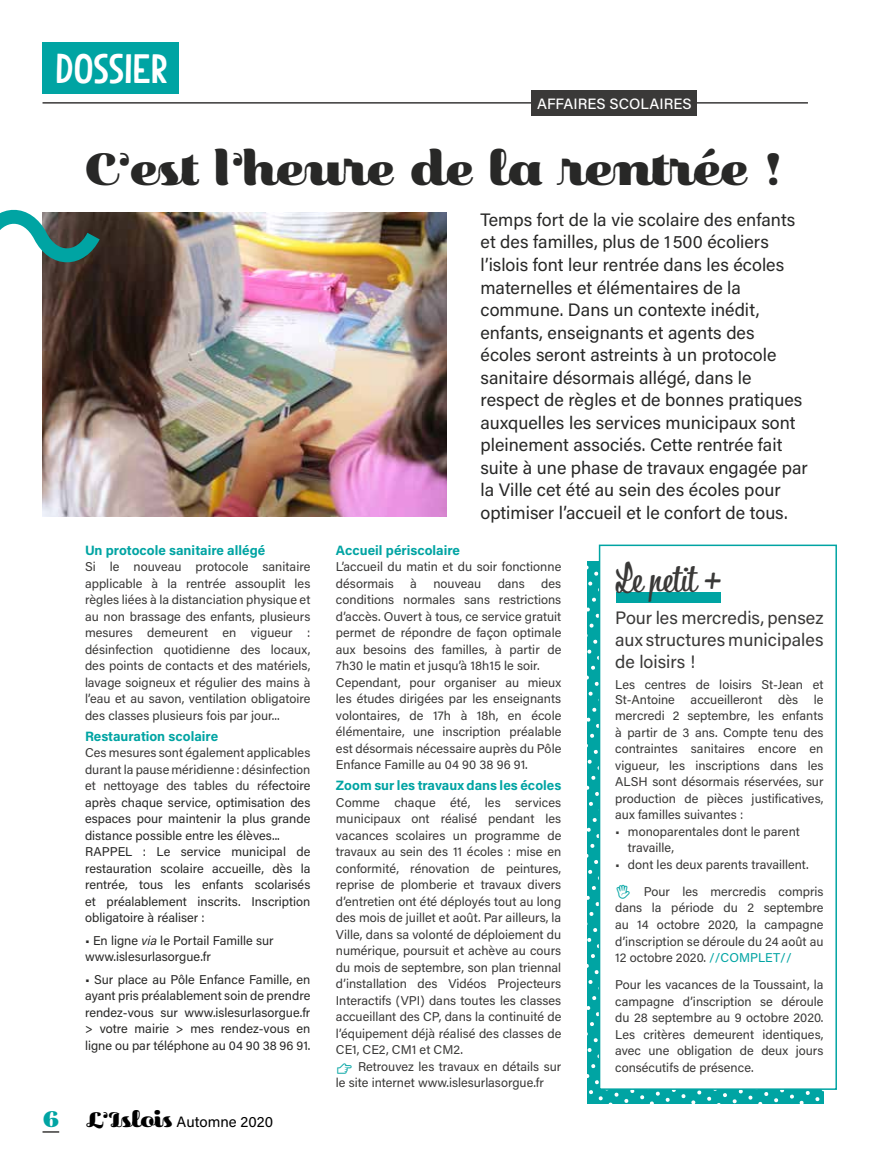
<style>
.page{position:relative;width:893px;height:1170px;background:#fff}
.page>*{position:absolute;margin:0;border:0;box-sizing:border-box;transform-origin:0 0}
.t1{font:45px "Primot Pro";letter-spacing:.015em;color:#282827}
.t2{font:37.5px "Bistro Script";color:#3a3938}
.t3{font:37.5px "Jelly";color:#fff}
.t4{font:18px/22.5px "Acumin Variable Concept";letter-spacing:.02em;color:#282827}
.t5{font:18px/21.6px "Acumin Variable Concept";letter-spacing:.02em;color:#3a3938;text-align:justify}
.t6{font:15px "Acumin Variable Concept";letter-spacing:.025em;color:#000}
.t7{font:15px "Acumin Variable Concept";letter-spacing:.025em;color:#fff}
.t8{font:13.5px "Acumin Variable Concept";letter-spacing:.055em;color:#00a4a3}
.t9{font:12.75px/16.5px "Acumin Variable Concept";letter-spacing:.02em;color:#3a3938}
.t10{font:12.75px/16.5px "Acumin Variable Concept";letter-spacing:.02em;color:#282827}
.s1{color:#3a3938}
.s2{font-family:"Primot Pro";font-size:22.5px;color:#00a4a3}
.s3{font-family:"Primot Pro";font-size:21px}
.s4{color:#00a4a3}
</style>
<div class="page">
<hr style="left:43px;top:102px;width:765px;height:2px;background:#3a3938">
<div style="left:43px;top:43px;width:136px;height:51px;background:#00a4a3"></div>
<div style="left:599px;top:544px;width:238px;height:545px;background:#fff;border:2px solid #00a4a3"></div>
<img style="left:43px;top:213px;width:403px;height:304px">
<svg style="left:0;top:210px;width:112px;height:70px"></svg>
<div style="left:531px;top:90px;width:166px;height:26px;background:#3a3938"></div>
<svg style="left:43px;top:1131px;width:16px;height:1px"></svg>
<svg style="left:587px;top:561px;width:239px;height:543px"></svg>
<h2 class="t3" style="left:55px;top:44px;width:114px">DOSSIER</h2>
<p class="t7" style="left:537px;top:93px;width:156px">AFFAIRES SCOLAIRES</p>
<h1 class="t1" style="left:85px;top:143px;width:699px">C’est l’heure de la rentrée !</h1>
<p class="t8" style="left:85px;top:540px;width:181px">Un protocole sanitaire allégé</p>
<p class="t9" style="left:85px;top:557px;width:227px;text-align:justify">Si le nouveau protocole sanitaire applicable à la rentrée assouplit les règles liées à la distanciation physique et au non brassage des enfants, plusieurs mesures demeurent en vigueur : désinfection quotidienne des locaux, des points de contacts et des matériels, lavage soigneux et régulier des mains à l’eau et au savon, ventilation obligatoire des classes plusieurs fois par jour...</p>
<p class="t8" style="left:85px;top:726px;width:134px">Restauration scolaire</p>
<p class="t10" style="left:85px;top:743px;width:227px"><span class="s1">Ces mesures sont également applicables durant la pause méridienne : désinfection et nettoyage des tables du ré</span>fectoire après chaque service, optimisation des espaces pour maintenir la plus grande distance possible entre les élèves...<br>RAPPEL : Le service municipal de restauration scolaire accueille, dès la rentrée, tous les enfants scolarisés et préalablement inscrits. Inscription obligatoire à réaliser :</p>
<p class="t10" style="left:85px;top:931px;width:190px">• En ligne via le Portail Famille sur www.islesurlasorgue.fr</p>
<p class="t10" style="left:85px;top:970px;width:227px;text-align:justify">• Sur place au Pôle Enfance Famille, en ayant pris préalablement soin de prendre rendez-vous sur www.islesurlasorgue.fr &gt; votre mairie &gt; mes rendez-vous en ligne ou par téléphone au 04 90 38 96 91.</p>
<p class="t6" style="left:43px;top:1111px;width:232px"><span class="s2">6</span> <span class="s3">L’Islois</span> Automne 2020</p>
<p class="t4" style="left:480px;top:208px;width:328px">Temps fort de la vie scolaire des enfants et des familles, plus de 1 500 écoliers l’islois font leur rentrée dans les écoles maternelles et élémentaires de la commune. Dans un contexte inédit, enfants, enseignants et agents des écoles seront astreints à un protocole sanitaire désormais allégé, dans le respect de règles et de bonnes pratiques auxquelles les services municipaux sont pleinement associés. Cette rentrée fait suite à une phase de travaux engagée par la Ville cet été au sein des écoles pour optimiser l’accueil et le confort de tous.</p>
<p class="t8" style="left:336px;top:540px;width:125px">Accueil périscolaire</p>
<p class="t9" style="left:336px;top:557px;width:227px">L’accueil du matin et du soir fonctionne désormais</p>
<p class="t9" style="left:410px;top:574px;width:8px">à</p>
<p class="t9" style="left:433px;top:574px;width:49px">nouveau</p>
<p class="t9" style="left:498px;top:574px;width:28px">dans</p>
<p class="t9" style="left:336px;top:574px;width:227px;text-indent:205px">des conditions normales sans restrictions d’accès. Ouvert à tous, ce service gratuit permet de répondre de façon optimale aux besoins des familles, à partir de 7h30 le matin et jusqu’à 18h15 le soir.<br>Cependant, pour organiser au mieux les études dirigées par les enseignants volontaires, de 17h à 18h, en école élémentaire, une inscription préalable est désormais nécessaire auprès du Pôle Enfance Famille au 04 90 38 96 91.</p>
<p class="t8" style="left:336px;top:776px;width:226px">Zoom sur les travaux dans les écoles</p>
<p class="t9" style="left:336px;top:793px;width:227px">Comme chaque été, les services municipaux ont réalisé pendant les vacances scolaires un programme de travaux au sein des 11 écoles : mise en conformité, rénovation de peintures, reprise de plomberie et travaux divers d’entretien ont été déployés tout au long des mois de juillet et août. Par ailleurs, la Ville, dans sa volonté de déploiement du numérique, poursuit et achève au cours du mois de septembre, son plan triennal d’installation des Vidéos Projecteurs Interactifs (VPI) dans toutes les classes accueillant des CP, dans la continuité de l’équipement déjà réalisé des classes de CE1, CE2, CM1 et CM2.<br><span class="s4">☞</span> Retrouvez les travaux en détails sur le site internet www.islesurlasorgue.fr</p>
<h2 class="t2" style="left:615px;top:555px;width:109px">Le petit +</h2>
<h3 class="t5" style="left:615px;top:606px;width:209px">Pour les mercredis, pensez aux structures municipales de loisirs !</h3>
<p class="t9" style="left:615px;top:676px;width:209px;line-height:15.3px">Les centres de loisirs St-Jean et<br>St-Antoine accueilleront</p>
<p class="t9" style="left:778px;top:690px;width:21px">dès</p>
<p class="t9" style="left:615px;top:690px;width:210px;text-align:justify;text-indent:199px">le mercredi 2 septembre, les enfants à partir de 3 ans. Compte tenu des contraintes sanitaires encore en vigueur, les inscriptions dans les ALSH sont désormais réservées, sur production de pièces justificatives, aux familles suivantes :</p>
<p class="t9" style="left:628px;top:822px;width:173px;text-indent:-13px">• monoparentales dont le parent travaille,</p>
<p class="t9" style="left:644px;top:850px;width:181px;line-height:27px;text-indent:-29px">• dont les deux parents travaillent.<br>Pour les mercredis compris</p>
<p class="t9" style="left:615px;top:899px;width:210px;text-align:justify">dans la période du 2 septembre au 14 octobre 2020, la campagne d’inscription se déroule du 24 août au 12 octobre 2020. <span class="s4">//COMPLET//</span></p>
<p class="t9" style="left:615px;top:975px;width:210px;text-align:justify">Pour les vacances de la Toussaint, la campagne d’inscription se déroule du 28 septembre au 9 octobre 2020.<br>Les critères demeurent identiques, avec une obligation de deux jours consécutifs de présence.</p>
</div>
